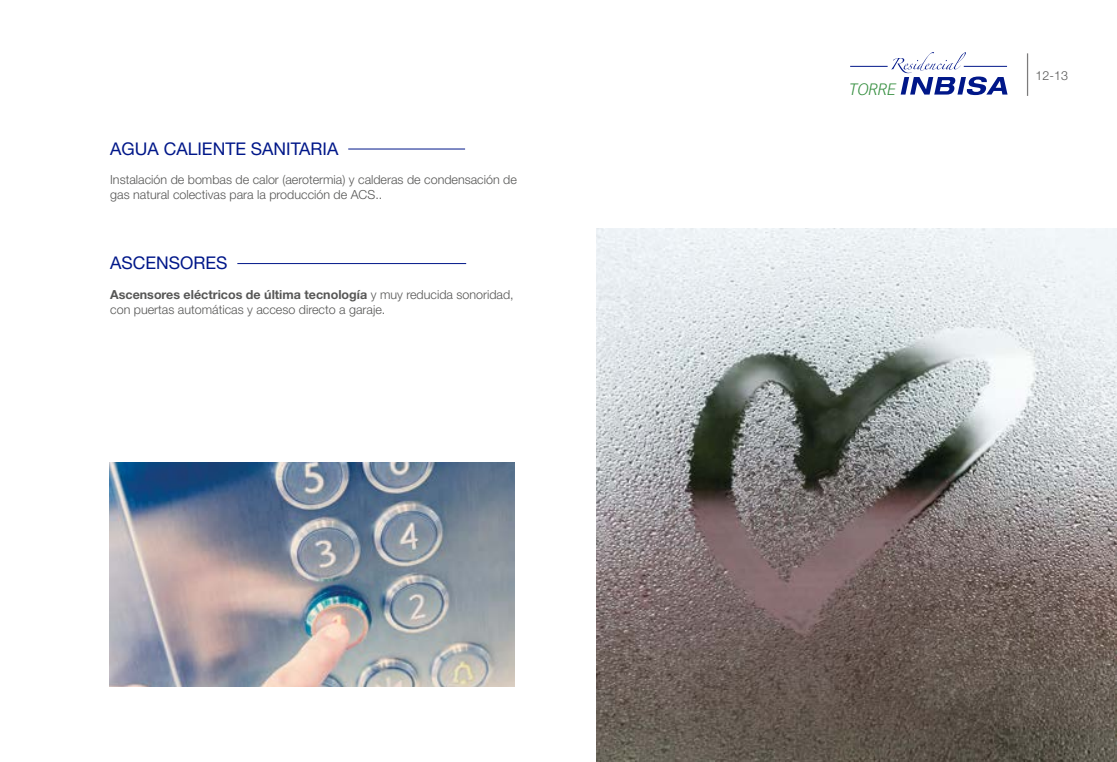
<style>
.page{position:relative;width:1117px;height:762px;background:#fff}
.page>*{position:absolute;margin:0;border:0;box-sizing:border-box;transform-origin:0 0}
.t1{font:17.5px "Helvetica Neue LT Std";color:#001789}
.t2{font:italic 300 16.25px "Vectora LH";color:#368f40}
.t3{font:300 12.5px/15px "Helvetica Neue LT Std";color:#575756}
.s1{font-weight:700}
</style>
<div class="page">
<hr style="left:850px;top:66px;width:37px;height:1px;background:#001789">
<svg style="left:891px;top:52px;width:116px;height:43px"></svg>
<hr style="left:1026px;top:53px;width:1px;height:43px;background:#7c7b7b">
<hr style="left:348px;top:149px;width:117px;height:1px;background:#001789">
<hr style="left:237px;top:263px;width:229px;height:1px;background:#001789">
<img style="left:110px;top:462px;width:404px;height:225px">
<img style="left:596px;top:228px;width:520px;height:534px">
<h1 class="t1" style="left:110px;top:138px;width:230px">AGUA CALIENTE SANITARIA</h1>
<p class="t3" style="left:110px;top:172px;width:408px">Instalación de bombas de calor (aerotermia) y calderas de condensación de gas natural colectivas para la producción de ACS..</p>
<h1 class="t1" style="left:110px;top:253px;width:119px">ASCENSORES</h1>
<p class="t3" style="left:110px;top:286px;width:405px"><span class="s1">Ascensores eléctricos de última tecnología</span> y muy reducida sonoridad, con puertas automáticas y acceso directo a garaje.</p>
<h2 class="t2" style="left:849px;top:79px;width:48px">TORRE</h2>
<p class="t3" style="left:1035px;top:68px;width:34px">12-13</p>
</div>
